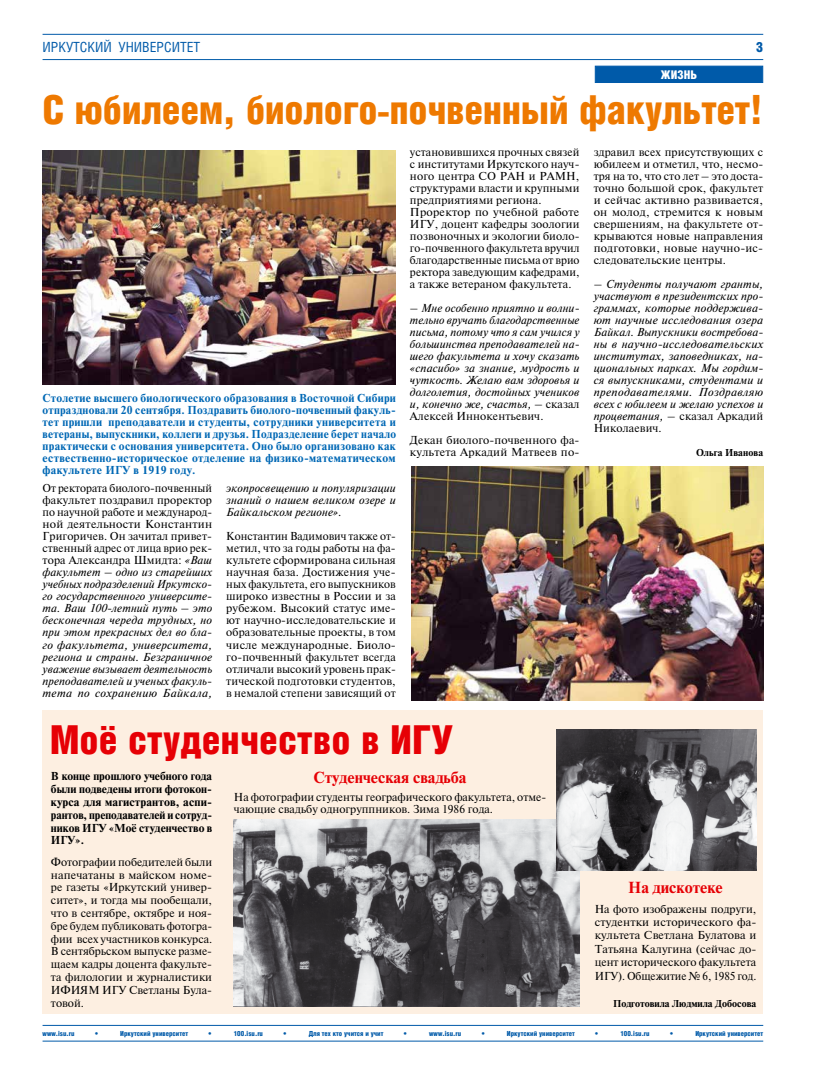
<style>
.page{position:relative;width:820px;height:1078px;background:#fff}
.page>*{position:absolute;margin:0;border:0;box-sizing:border-box;transform-origin:0 0}
.t1{font:900 40px "Helios Cond";letter-spacing:-.01em;color:#ee7900}
.t2{font:900 40px "Helios Cond";color:#e60005}
.t3{font:700 16px "Newton";color:#e60005}
.t4{font:14px "Helios Cond";color:#005aa9}
.t5{font:900 14px "Helios Cond";color:#005aa9}
.t6{font:900 12px "Helios Cond";color:#fff}
.t7{font:11.5px/12px "Newton";letter-spacing:.01em;color:#000;text-align:justify}
.t8{font:italic 11.5px/12px "Newton";letter-spacing:.01em;color:#000;text-align:justify}
.t9{font:700 11.5px/12.1px "Newton";letter-spacing:.025em;color:#0068b5;text-align:justify}
.t10{font:700 11.5px/12.9px "Newton";color:#000;text-align:justify}
.t11{font:700 10px "Newton";color:#000}
.t12{font:900 7px "Helios Cond";color:#005aa9}
.s1{font-style:normal}
</style>
<div class="page">
<hr style="left:43px;top:1024px;width:720px;height:1px;background:#005aa9">
<hr style="left:43px;top:1040px;width:720px;height:1px;background:#005aa9">
<hr style="left:43px;top:34px;width:720px;height:1px;background:#005aa9">
<hr style="left:43px;top:59px;width:720px;height:1px;background:#005aa9">
<div style="left:594px;top:66px;width:169px;height:17px;background:#005aa9;border:1px solid #005aa9"></div>
<div style="left:43px;top:710px;width:720px;height:303px;background:#fdefe1"></div>
<img style="left:234px;top:819px;width:345px;height:187px">
<img style="left:556px;top:729px;width:200px;height:141px">
<img style="left:411px;top:466px;width:352px;height:234px">
<img style="left:43px;top:150px;width:352px;height:235px">
<p class="t4" style="left:43px;top:39px;width:159px">ИРКУТСКИЙ УНИВЕРСИТЕТ</p>
<p class="t5" style="left:756px;top:39px;width:9px">3</p>
<p class="t6" style="left:660px;top:68px;width:38px">ЖИЗНЬ</p>
<h1 class="t1" style="left:43px;top:87px;width:722px">С юбилеем, биолого-почвенный факультет!</h1>
<p class="t9" style="left:43px;top:391px;width:355px">Столетие высшего биологического образования в Восточной Сибири отпраздновали 20 сентября. Поздравить биолого-почвенный факуль&shy;тет пришли преподаватели и студенты, сотрудники университета и ветераны, выпускники, коллеги и друзья. Подразделение берет начало практически с основания университета. Оно было организовано как ествественно-историческое отделение на физико-математическом факультете ИГУ в 1919 году.</p>
<p class="t8" style="left:43px;top:482px;width:171px"><span class="s1">От ректората биолого-почвенный факультет поздравил проректор по научной работе и международ&shy;ной деятельности Константин Григоричев. Он зачитал привет&shy;ственный адрес от лица врио рек&shy;тора Александра Шмидта:</span> «Ваш факультет – одно из старейших учебных подразделений Иркутско&shy;го государственного университе&shy;та. Ваш 100-летний путь – это бесконечная череда трудных, но при этом прекрасных дел во бла&shy;го факультета, университета, региона и страны. Безграничное уважение вызывает деятельность преподавателей и ученых факуль&shy;тета по сохранению Байкала,</p>
<p class="t8" style="left:226px;top:482px;width:171px">экопросвещению и популяризации знаний о нашем великом озере и Байкальском регионе».</p>
<p class="t7" style="left:226px;top:530px;width:171px">Константин Вадимович также от&shy;метил, что за годы работы на фа&shy;культете сформирована сильная научная база. Достижения уче&shy;ных факультета, его выпускников широко известны в России и за рубежом. Высокий статус име&shy;ют научно-исследовательские и образовательные проекты, в том числе международные. Биоло&shy;го-почвенный факультет всегда отличали высокий уровень прак&shy;тической подготовки студентов, в немалой степени зависящий от</p>
<p class="t7" style="left:410px;top:146px;width:171px;text-align:left">установившихся прочных связей с институтами Иркутского науч&shy;ного центра СО РАН и РАМН, структурами власти и крупными предприятиями региона.<br>Проректор по учебной работе<br>ИГУ, доцент кафедры зоологии позвоночных и экологии биоло&shy;го-почвенного факультета вручил благодарственные письма от врио ректора заведующим кафедрами, а также ветераном факультета.</p>
<p class="t8" style="left:410px;top:302px;width:171px">– Мне особенно приятно и волни&shy;тельно вручать благодарственные письма, потому что я сам учился у большинства преподавателей на&shy;шего факультета и хочу сказать «спасибо» за знание, мудрость и чуткость. Желаю вам здоровья и долголетия, достойных учеников и, конечно же, счастья, <span class="s1">– сказал Алексей Иннокентьевич.</span></p>
<p class="t7" style="left:410px;top:434px;width:171px">Декан биолого-почвенного фа&shy;культета Аркадий Матвеев по-</p>
<h1 class="t2" style="left:50px;top:716px;width:404px">Моё студенчество в ИГУ</h1>
<p class="t10" style="left:51px;top:769px;width:163px">В конце прошлого учебного года были подведены итоги фотокон&shy;курса для магистрантов, аспи&shy;рантов, преподавателей и сотруд&shy;ников ИГУ «Моё студенчество в ИГУ».</p>
<p class="t7" style="left:51px;top:854px;width:163px;line-height:12.8px">Фотографии победителей были напечатаны в майском номе&shy;ре газеты «Иркутский универ&shy;ситет», и тогда мы пообещали, что в сентябре, октябре и ноя&shy;бре будем публиковать фотогра&shy;фии всех участников конкурса.<br>В сентябрьском выпуске разме&shy;щаем кадры доцента факульте&shy;та филологии и журналистики ИФИЯМ ИГУ Светланы Була&shy;товой.</p>
<h2 class="t3" style="left:313px;top:767px;width:155px">Студенческая свадьба</h2>
<p class="t7" style="left:234px;top:790px;width:313px">На фотографии студенты географического факультета, отме&shy;чающие свадьбу одногруппников. Зима 1986 года.</p>
<p class="t7" style="left:593px;top:146px;width:171px">здравил всех присутствующих с юбилеем и отметил, что, несмо&shy;тря на то, что сто лет – это доста&shy;точно большой срок, факультет и сейчас активно развивается, он молод, стремится к новым свершениям, на факультете от&shy;крываются новые направления подготовки, новые научно-ис&shy;следовательские центры.</p>
<p class="t8" style="left:593px;top:278px;width:171px">– Студенты получают гранты, участвуют в президентских про&shy;граммах, которые поддержива&shy;ют научные исследования озера Байкал. Выпускники востребова&shy;ны в научно-исследовательских институтах, заповедниках, на&shy;циональных парках. Мы гордим&shy;ся выпускниками, студентами и преподавателями. Поздравляю всех с юбилеем и желаю успехов и процветания, – <span class="s1">сказал Аркадий Николаевич.</span></p>
<p class="t11" style="left:695px;top:446px;width:69px">Ольга Иванова</p>
<h2 class="t3" style="left:628px;top:877px;width:96px">На дискотеке</h2>
<p class="t7" style="left:594px;top:901px;width:163px;line-height:13.4px">На фото изображены подруги, студентки исторического фа&shy;культета Светлана Булатова и Татьяна Калугина (сейчас до&shy;цент исторического факультета ИГУ). Общежитие № 6, 1985 год.</p>
<p class="t11" style="left:612px;top:996px;width:145px">Подготовила Людмила Добосова</p>
<p class="t12" style="left:43px;top:1029px;width:34px">www.isu.ru</p>
<p class="t12" style="left:95px;top:1029px;width:4px">•</p>
<p class="t12" style="left:120px;top:1029px;width:69px">Иркутский университет</p>
<p class="t12" style="left:208px;top:1029px;width:4px">•</p>
<p class="t12" style="left:234px;top:1029px;width:31px">100.isu.ru</p>
<p class="t12" style="left:283px;top:1029px;width:4px">•</p>
<p class="t12" style="left:308px;top:1029px;width:76px">Для тех кто учится и учит</p>
<p class="t12" style="left:404px;top:1029px;width:4px">•</p>
<p class="t12" style="left:429px;top:1029px;width:34px">www.isu.ru</p>
<p class="t12" style="left:481px;top:1029px;width:4px">•</p>
<p class="t12" style="left:506px;top:1029px;width:69px">Иркутский университет</p>
<p class="t12" style="left:595px;top:1029px;width:4px">•</p>
<p class="t12" style="left:620px;top:1029px;width:31px">100.isu.ru</p>
<p class="t12" style="left:669px;top:1029px;width:4px">•</p>
<p class="t12" style="left:695px;top:1029px;width:69px">Иркутский университет</p>
</div>
